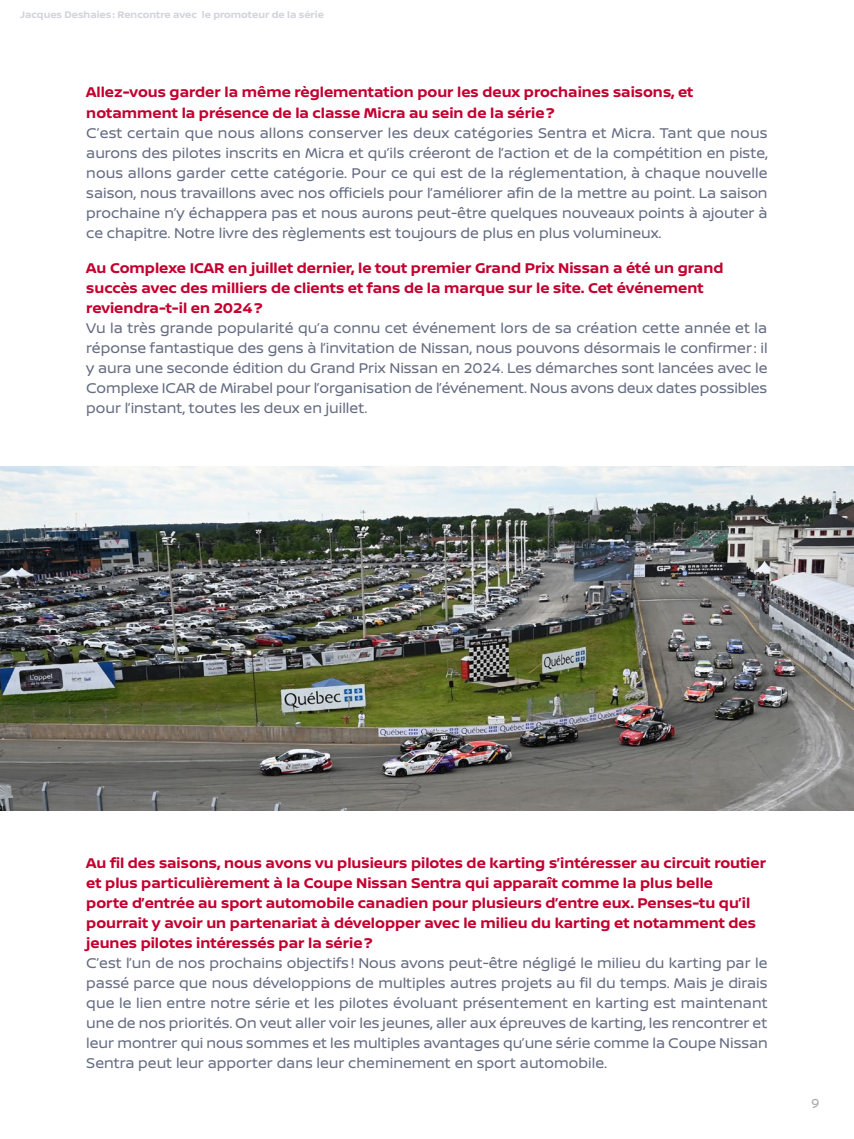
<style>
.page{position:relative;width:854px;height:1139px;background:#fff}
.page>*{position:absolute;margin:0;border:0;box-sizing:border-box;transform-origin:0 0}
.Texte{font:15px/20px "Nissan Brand";color:#656c82;text-align:justify}
.Questions{font:700 15px/20px "Nissan Brand";color:#c3002f}
.t1{font:13.88px "Nissan Brand";color:#a9adb9}
.Ancre_de_texte__suit{font:700 10.12px "Nissan Brand";color:#d2d4db}
</style>
<div class="page">
<img style="left:0;top:466px;width:853px;height:344px">
<p class="Ancre_de_texte__suit" style="left:20px;top:7px;width:305px">Jacques Deshaies: Rencontre avec le promoteur de la série</p>
<p class="Questions" style="left:86px;top:82px;width:608px">Allez-vous garder la même règlementation pour les deux prochaines saisons, et notamment la présence de la classe Micra au sein de la série?</p>
<p class="Texte" style="left:86px;top:122px;width:683px">C’est certain que nous allons conserver les deux catégories Sentra et Micra. Tant que nous aurons des pilotes inscrits en Micra et qu’ils créeront de l’action et de la compétition en piste, nous allons garder cette catégorie. Pour ce qui est de la réglementation, à chaque nouvelle saison, nous travaillons avec nos officiels pour l’améliorer afin de la mettre au point. La saison prochaine n’y échappera pas et nous aurons peut-être quelques nouveaux points à ajouter à ce chapitre. Notre livre des règlements est toujours de plus en plus volumineux.</p>
<p class="Questions" style="left:86px;top:257px;width:638px">Au Complexe ICAR en juillet dernier, le tout premier Grand Prix Nissan a été un grand succès avec des milliers de clients et fans de la marque sur le site. Cet événement reviendra-t-il en 2024?</p>
<p class="Texte" style="left:86px;top:317px;width:682px">Vu la très grande popularité qu’a connu cet événement lors de sa création cette année et la réponse fantastique des gens à l’invitation de Nissan, nous pouvons désormais le confirmer : il y aura une seconde édition du Grand Prix Nissan en 2024. Les démarches sont lancées avec le Complexe ICAR de Mirabel pour l’organisation de l’événement. Nous avons deux dates possibles pour l’instant, toutes les deux en juillet.</p>
<p class="Questions" style="left:86px;top:852px;width:681px">Au fil des saisons, nous avons vu plusieurs pilotes de karting s’intéresser au circuit routier et plus particulièrement à la Coupe Nissan Sentra qui apparaît comme la plus belle<br>porte d’entrée au sport automobile canadien pour plusieurs d’entre eux. Penses-tu qu’il pourrait y avoir un partenariat à développer avec le milieu du karting et notamment des jeunes pilotes intéressés par la série?</p>
<p class="Texte" style="left:86px;top:952px;width:683px">C’est l’un de nos prochains objectifs ! Nous avons peut-être négligé le milieu du karting par le passé parce que nous développions de multiples autres projets au fil du temps. Mais je dirais que le lien entre notre série et les pilotes évoluant présentement en karting est maintenant une de nos priorités. On veut aller voir les jeunes, aller aux épreuves de karting, les rencontrer et leur montrer qui nous sommes et les multiples avantages qu’une série comme la Coupe Nissan Sentra peut leur apporter dans leur cheminement en sport automobile.</p>
<p class="t1" style="left:810px;top:1092px;width:10px">9</p>
</div>
